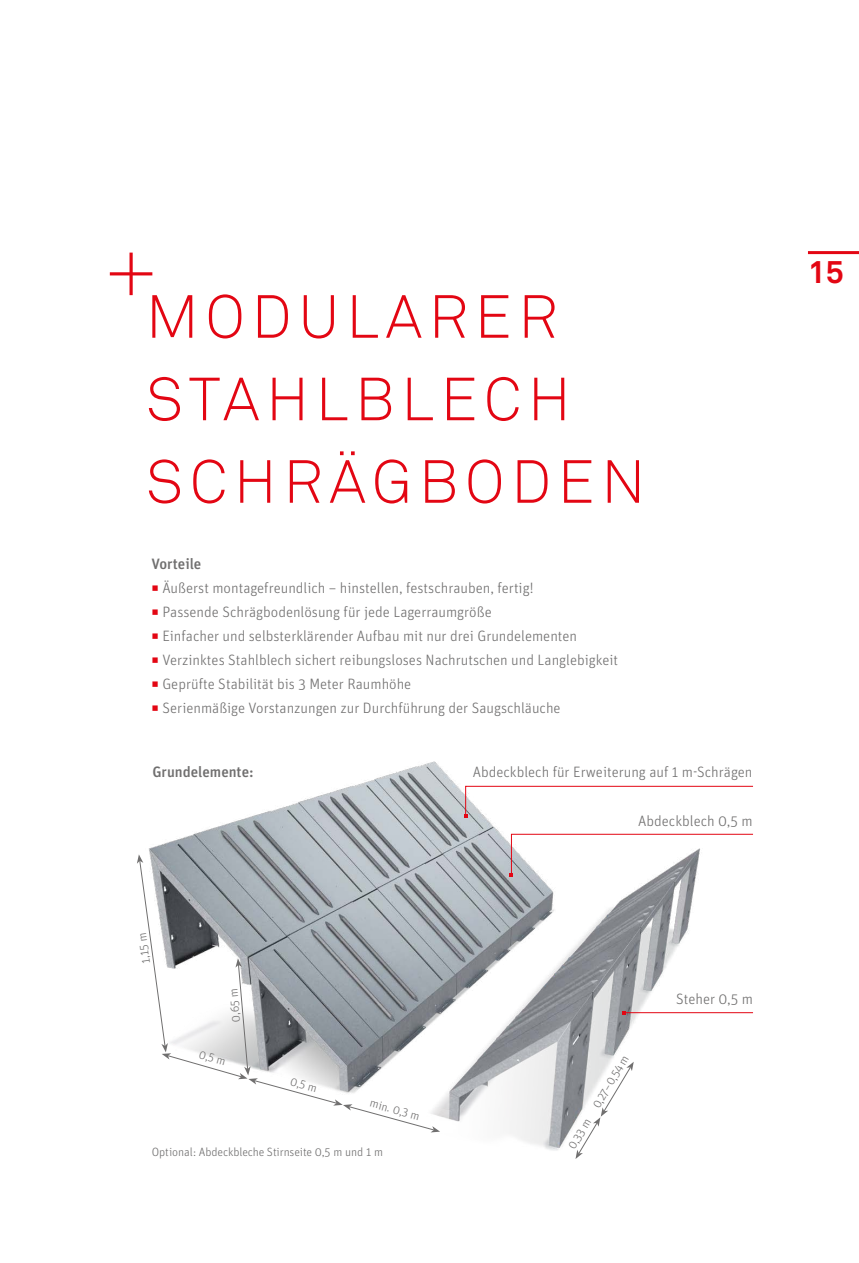
<style>
.page{position:relative;width:859px;height:1263px;background:#fff}
.page>*{position:absolute;margin:0;border:0;box-sizing:border-box;transform-origin:0 0}
.t1{font:300 60px/82.5px "Akkurat Pro";letter-spacing:.11em;color:#e30613}
.t2{font:700 31.5px "Akkurat Pro";color:#e30613}
.t3{font:300 15px "Unit OT";color:#706f6f}
.t4{font:500 15px "Unit OT";color:#706f6f}
.t5{font:300 12px "Unit OT";letter-spacing:-.01em;color:#706f6f}
.s1{color:#e30613}
</style>
<div class="page">
<img style="left:149px;top:761px;width:556px;height:390px">
<svg style="left:110px;top:253px;width:42px;height:42px"></svg>
<hr style="left:624px;top:1012px;width:129px;height:1px;background:#e30613">
<svg style="left:510px;top:833px;width:243px;height:43px"></svg>
<svg style="left:464px;top:785px;width:289px;height:32px"></svg>
<svg style="left:137px;top:854px;width:303px;height:278px"></svg>
<svg style="left:575px;top:1062px;width:59px;height:97px"></svg>
<hr style="left:808px;top:251px;width:51px;height:3px;background:#e30613">
<h1 class="t1" style="left:146px;top:275px;width:501px">MODULARER<br>STAHLBLECH<br>SCHRÄGBODEN</h1>
<p class="t4" style="left:151px;top:554px;width:51px">Vorteile</p>
<p class="t3" style="left:151px;top:579px;width:384px"><span class="s1">◻</span> Äußerst montagefreundlich – hinstellen, festschrauben, fertig!</p>
<p class="t3" style="left:151px;top:603px;width:342px"><span class="s1">◻</span> Passende Schrägbodenlösung für jede Lagerraumgröße</p>
<p class="t3" style="left:151px;top:627px;width:427px"><span class="s1">◻</span> Einfacher und selbsterklärender Aufbau mit nur drei Grundelementen</p>
<p class="t3" style="left:151px;top:651px;width:468px"><span class="s1">◻</span> Verzinktes Stahlblech sichert reibungsloses Nachrutschen und Langlebigkeit</p>
<p class="t3" style="left:151px;top:675px;width:261px"><span class="s1">◻</span> Geprüfte Stabilität bis 3 Meter Raumhöhe</p>
<p class="t3" style="left:151px;top:699px;width:411px"><span class="s1">◻</span> Serienmäßige Vorstanzungen zur Durchführung der Saugschläuche</p>
<p class="t4" style="left:152px;top:763px;width:103px">Grundelemente:</p>
<p class="t5" style="left:139px;top:964px;width:33px;rotate:-98deg">1,15 m</p>
<p class="t5" style="left:229px;top:1023px;width:36px;rotate:-95deg">0,65 m</p>
<p class="t5" style="left:201px;top:1047px;width:29px;rotate:16deg">0,5 m</p>
<p class="t5" style="left:292px;top:1074px;width:29px;rotate:16deg">0,5 m</p>
<p class="t5" style="left:372px;top:1095px;width:53px;rotate:16deg">min. 0,3 m</p>
<p class="t5" style="left:152px;top:1144px;width:233px">Optional: Abdeckbleche Stirnseite 0,5 m und 1 m</p>
<p class="t3" style="left:473px;top:763px;width:281px">Abdeckblech für Erweiterung auf 1 m-Schrägen</p>
<p class="t3" style="left:638px;top:812px;width:116px">Abdeckblech 0,5 m</p>
<p class="t5" style="left:565px;top:1144px;width:109px;rotate:-59deg">0,33 m 0,27–0,54 m</p>
<p class="t3" style="left:676px;top:990px;width:78px">Steher 0,5 m</p>
<h2 class="t2" style="left:808px;top:253px;width:37px">15</h2>
</div>
